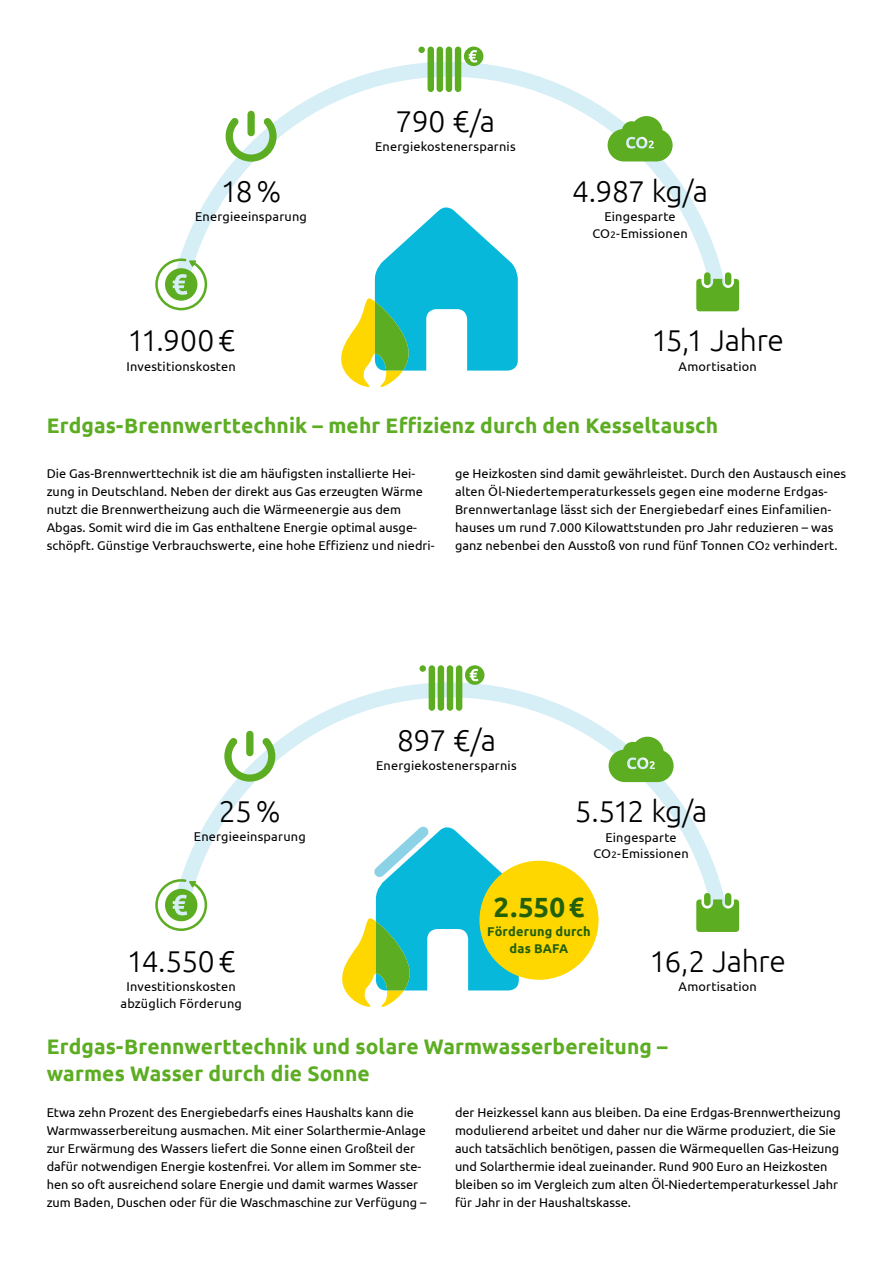
<style>
.page{position:relative;width:893px;height:1263px;background:#fff}
.page>*{position:absolute;margin:0;border:0;box-sizing:border-box;transform-origin:0 0}
.t1{font:300 30px "Ubuntu";letter-spacing:-.015em;color:#000}
.t2{font:700 27.75px "Ubuntu";color:#22600b}
.t3{font:700 21px/27px "Ubuntu";letter-spacing:.005em;color:#5cad22}
.t4{font:12.75px/18px "Ubuntu";letter-spacing:.005em;color:#000}
.t5{font:700 12.75px/16.5px "Ubuntu";letter-spacing:.015em;color:#22600b;text-align:center}
.s1{font-size:9.6px}
</style>
<div class="page">
<svg style="left:180px;top:54px;width:542px;height:233px"></svg>
<svg style="left:608px;top:116px;width:65px;height:45px"></svg>
<svg style="left:155px;top:258px;width:52px;height:52px"></svg>
<svg style="left:341px;top:204px;width:177px;height:183px"></svg>
<svg style="left:181px;top:675px;width:559px;height:241px"></svg>
<svg style="left:609px;top:737px;width:65px;height:45px"></svg>
<svg style="left:155px;top:879px;width:52px;height:52px"></svg>
<div style="left:479px;top:861px;width:119px;height:119px;background:#ffd700;border-radius:50%"></div>
<svg style="left:342px;top:817px;width:177px;height:190px"></svg>
<svg style="left:696px;top:272px;width:43px;height:39px;background:#7abc4e"></svg>
<svg style="left:696px;top:893px;width:43px;height:39px;background:#78bb4c"></svg>
<svg style="left:418px;top:46px;width:65px;height:46px"></svg>
<svg style="left:226px;top:111px;width:51px;height:51px"></svg>
<svg style="left:419px;top:665px;width:65px;height:46px"></svg>
<svg style="left:224px;top:731px;width:51px;height:51px"></svg>
<h1 class="t1" style="left:221px;top:173px;width:62px">18%</h1>
<p class="t4" style="left:195px;top:207px;width:113px">Energieeinsparung</p>
<h1 class="t1" style="left:127px;top:322px;width:109px">11.900€</h1>
<p class="t4" style="left:127px;top:357px;width:111px">Investitionskosten</p>
<h1 class="t1" style="left:396px;top:103px;width:101px">790 €/a</h1>
<p class="t4" style="left:375px;top:137px;width:142px">Energiekostenersparnis</p>
<h1 class="t1" style="left:572px;top:173px;width:137px">4.987 kg/a</h1>
<p class="t4" style="left:592px;top:208px;width:97px;line-height:16.5px;text-align:center">Eingesparte<br>CO<span class="s1">2</span>-Emissionen</p>
<h1 class="t1" style="left:651px;top:322px;width:134px">15,1 Jahre</h1>
<p class="t4" style="left:678px;top:357px;width:80px">Amortisation</p>
<h3 class="t3" style="left:47px;top:412px;width:673px">Erdgas-Brennwerttechnik – mehr Effizienz durch den Kesseltausch</h3>
<p class="t4" style="left:47px;top:464px;width:389px">Die Gas-Brennwerttechnik ist die am häufigsten installierte Hei&shy;zung in Deutschland. Neben der direkt aus Gas erzeugten Wärme nutzt die Brennwertheizung auch die Wärmeenergie aus dem Abgas. Somit wird die im Gas enthaltene Energie optimal ausge&shy;schöpft. Günstige Verbrauchswerte, eine hohe Effizienz und niedri-</p>
<p class="t4" style="left:455px;top:464px;width:393px">ge Heizkosten sind damit gewährleistet. Durch den Austausch eines alten Öl-Niedertemperaturkessels gegen eine moderne Erdgas-Brennwertanlage lässt sich der Energiebedarf eines Einfamilien&shy;hauses um rund 7.000 Kilowattstunden pro Jahr reduzieren – was ganz nebenbei den Ausstoß von rund fünf Tonnen CO<span class="s1">2</span> verhindert.</p>
<h1 class="t1" style="left:219px;top:793px;width:63px">25%</h1>
<p class="t4" style="left:194px;top:827px;width:113px">Energieeinsparung</p>
<h1 class="t1" style="left:127px;top:943px;width:110px">14.550€</h1>
<p class="t4" style="left:121px;top:978px;width:123px;line-height:16.5px;text-align:center">Investitionskosten abzüglich Förderung</p>
<h1 class="t1" style="left:397px;top:722px;width:100px">897 €/a</h1>
<p class="t4" style="left:376px;top:756px;width:142px">Energiekostenersparnis</p>
<h1 class="t1" style="left:575px;top:794px;width:134px">5.512 kg/a</h1>
<p class="t4" style="left:593px;top:829px;width:97px;line-height:16.5px;text-align:center">Eingesparte<br>CO<span class="s1">2</span>-Emissionen</p>
<h2 class="t2" style="left:494px;top:890px;width:92px">2.550€</h2>
<p class="t5" style="left:487px;top:923px;width:105px">Förderung durch das BAFA</p>
<h1 class="t1" style="left:650px;top:943px;width:138px">16,2 Jahre</h1>
<p class="t4" style="left:678px;top:977px;width:80px">Amortisation</p>
<h3 class="t3" style="left:47px;top:1033px;width:622px">Erdgas-Brennwerttechnik und solare Warmwasserbereitung – warmes Wasser durch die Sonne</h3>
<p class="t4" style="left:47px;top:1103px;width:381px">Etwa zehn Prozent des Energiebedarfs eines Haushalts kann die Warmwasserbereitung ausmachen. Mit einer Solarthermie-Anlage zur Erwärmung des Wassers liefert die Sonne einen Großteil der dafür notwendigen Energie kostenfrei. Vor allem im Sommer ste&shy;hen so oft ausreichend solare Energie und damit warmes Wasser zum Baden, Duschen oder für die Waschmaschine zur Verfügung –</p>
<p class="t4" style="left:455px;top:1103px;width:387px">der Heizkessel kann aus bleiben. Da eine Erdgas-Brennwertheizung modulierend arbeitet und daher nur die Wärme produziert, die Sie auch tatsächlich benötigen, passen die Wärmequellen Gas-Heizung und Solarthermie ideal zueinander. Rund 900 Euro an Heizkosten bleiben so im Vergleich zum alten Öl-Niedertemperaturkessel Jahr für Jahr in der Haushaltskasse.</p>
</div>
